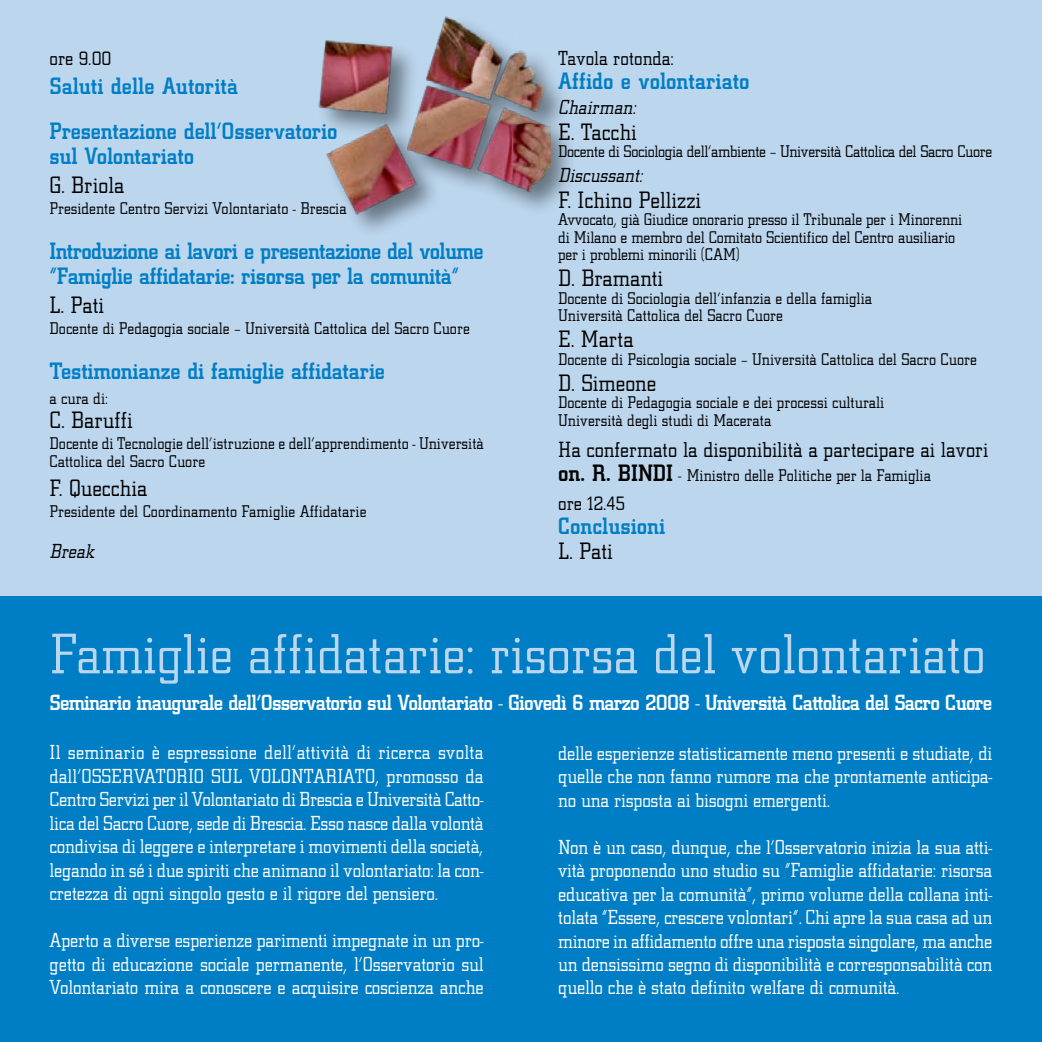
<style>
.page{position:relative;width:1042px;height:1042px;background:#bcd6ed}
.page>*{position:absolute;margin:0;border:0;box-sizing:border-box;transform-origin:0 0}
.t1{font:59.5px "City D Ligh";color:#bcd6ed}
.t2{font:500 24.5px/45.1px "City D";letter-spacing:-.01em;color:#007ec5}
.t3{font:24.5px "City D Ligh";color:#000}
.t4{font:500 22.75px "City D";letter-spacing:-.035em;color:#fff}
.t5{font:22.75px "City D Ligh";color:#000}
.t6{font:21px/23.4px "City D Ligh";letter-spacing:-.01em;color:#fff;text-align:justify}
.t7{font:21px "City D Ligh";color:#000}
.t8{font:italic 21px "City D Ligh";color:#000}
.t9{font:17.5px/17.5px "City D Ligh";color:#000}
.t10{font:17.5px "City D Ligh";letter-spacing:-.02em;color:#000}
.s1{font-family:"City D";font-weight:500;font-size:24.5px}
.s2{font-family:"City D";font-weight:500}
</style>
<div class="page">
<div style="left:0;top:596px;width:1042px;height:446px;background:#007ec5"></div>
<div style="left:315px;top:11px;width:277px;height:252px;background:#000;opacity:.45"></div>
<img style="left:315px;top:11px;width:235px;height:206px">
<p class="t7" style="left:50px;top:47px;width:63px">ore 9.00</p>
<p class="t2" style="left:50px;top:64px;width:289px">Saluti delle Autorità<br>Presentazione dell’Osservatorio</p>
<p class="t2" style="left:50px;top:134px;width:146px">sul Volontariato</p>
<p class="t3" style="left:50px;top:173px;width:76px">G. Briola</p>
<p class="t9" style="left:50px;top:200px;width:298px">Presidente Centro Servizi Volontariato - Brescia</p>
<p class="t2" style="left:50px;top:240px;width:435px;line-height:24.5px">Introduzione ai lavori e presentazione del volume “Famiglie affidatarie: risorsa per la comunità”</p>
<p class="t3" style="left:50px;top:293px;width:56px">L. Pati</p>
<p class="t9" style="left:50px;top:320px;width:422px">Docente di Pedagogia sociale – Università Cattolica del Sacro Cuore</p>
<p class="t2" style="left:50px;top:349px;width:337px">Testimonianze di famiglie affidatarie</p>
<p class="t9" style="left:50px;top:390px;width:60px">a cura di:</p>
<p class="t3" style="left:50px;top:408px;width:85px">C. Baruffi</p>
<p class="t9" style="left:50px;top:435px;width:436px">Docente di Tecnologie dell’istruzione e dell’apprendimento - Università<br>Cattolica del Sacro Cuore</p>
<p class="t3" style="left:50px;top:476px;width:99px">F. Quecchia</p>
<p class="t9" style="left:50px;top:503px;width:318px">Presidente del Coordinamento Famiglie Affidatarie</p>
<p class="t8" style="left:50px;top:540px;width:51px">Break</p>
<p class="t7" style="left:558px;top:47px;width:117px">Tavola rotonda:</p>
<p class="t2" style="left:558px;top:59px;width:193px">Affido e volontariato</p>
<p class="t8" style="left:558px;top:96px;width:83px">Chairman:</p>
<p class="t3" style="left:558px;top:119px;width:80px">E. Tacchi</p>
<p class="t10" style="left:558px;top:142px;width:435px">Docente di Sociologia dell’ambiente – Università Cattolica del Sacro Cuore</p>
<p class="t8" style="left:558px;top:164px;width:90px">Discussant:</p>
<p class="t3" style="left:558px;top:187px;width:145px">F. Ichino Pellizzi</p>
<p class="t9" style="left:558px;top:211px;width:405px">Avvocato, già Giudice onorario presso il Tribunale per i Minorenni di Milano e membro del Comitato Scientifico del Centro ausiliario per i problemi minorili (CAM)</p>
<p class="t3" style="left:558px;top:266px;width:107px">D. Bramanti</p>
<p class="t9" style="left:558px;top:290px;width:315px">Docente di Sociologia dell’infanzia e della famiglia<br>Università Cattolica del Sacro Cuore</p>
<p class="t3" style="left:558px;top:327px;width:77px">E. Marta</p>
<p class="t9" style="left:558px;top:351px;width:420px">Docente di Psicologia sociale – Università Cattolica del Sacro Cuore</p>
<p class="t3" style="left:558px;top:370px;width:100px">D. Simeone</p>
<p class="t9" style="left:558px;top:394px;width:328px">Docente di Pedagogia sociale e dei processi culturali<br>Università degli studi di Macerata</p>
<p class="t5" style="left:558px;top:437px;width:432px">Ha confermato la disponibilità a partecipare ai lavori</p>
<p class="t9" style="left:558px;top:467px;width:374px"><span class="s1">on. R. Bindi</span> <span class="s2">-</span> Ministro delle Politiche per la Famiglia</p>
<p class="t7" style="left:558px;top:492px;width:68px">ore 12.45</p>
<p class="t2" style="left:558px;top:504px;width:108px">Conclusioni</p>
<p class="t3" style="left:558px;top:538px;width:56px">L. Pati</p>
<h1 class="t1" style="left:50px;top:623px;width:937px">Famiglie affidatarie: risorsa del volontariato</h1>
<p class="t4" style="left:50px;top:690px;width:944px">Seminario inaugurale dell’Osservatorio sul Volontariato - Giovedì 6 marzo 2008 - Università Cattolica del Sacro Cuore</p>
<p class="t6" style="left:50px;top:741px;width:436px">Il seminario è espressione dell’attività di ricerca svolta dall’OSSERVATORIO SUL VOLONTARIATO, promosso da Centro Servizi per il Volontariato di Brescia e Università Catto&shy;lica del Sacro Cuore, sede di Brescia. Esso nasce dalla volontà condivisa di leggere e interpretare i movimenti della società, legando in sé i due spiriti che animano il volontariato: la con&shy;cretezza di ogni singolo gesto e il rigore del pensiero.</p>
<p class="t6" style="left:50px;top:929px;width:436px">Aperto a diverse esperienze parimenti impegnate in un pro&shy;getto di educazione sociale permanente, l’Osservatorio sul Volontariato mira a conoscere e acquisire coscienza anche</p>
<p class="t6" style="left:558px;top:742px;width:435px">delle esperienze statisticamente meno presenti e studiate, di quelle che non fanno rumore ma che prontamente anticipa&shy;no una risposta ai bisogni emergenti.</p>
<p class="t6" style="left:558px;top:836px;width:436px">Non è un caso, dunque, che l’Osservatorio inizia la sua atti&shy;vità proponendo uno studio su “Famiglie affidatarie: risorsa educativa per la comunità”, primo volume della collana inti&shy;tolata “Essere, crescere volontari”. Chi apre la sua casa ad un minore in affidamento offre una risposta singolare, ma anche un densissimo segno di disponibilità e corresponsabilità con quello che è stato definito welfare di comunità.</p>
</div>
